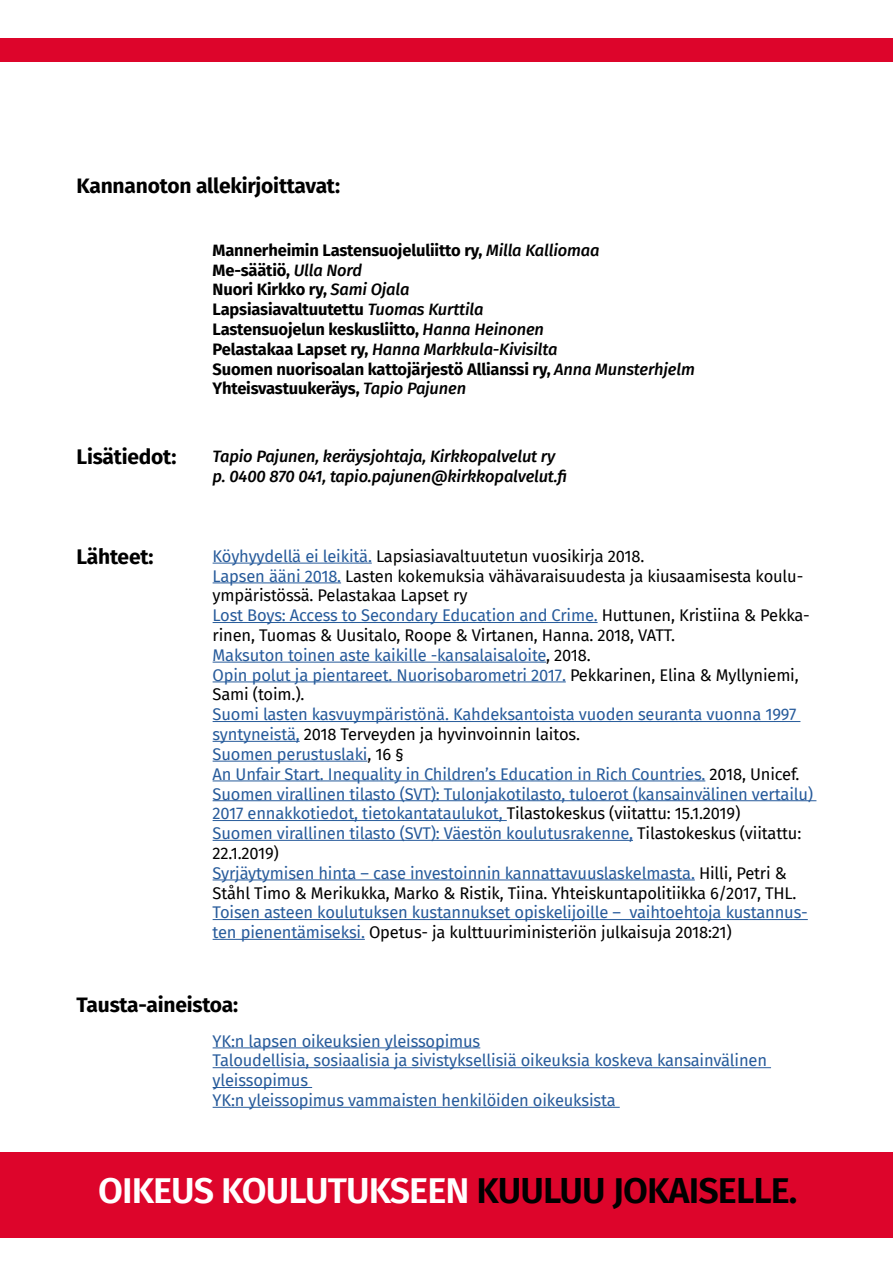
<style>
.page{position:relative;width:893px;height:1263px;background:#fff}
.page>*{position:absolute;margin:0;border:0;box-sizing:border-box;transform-origin:0 0}
.t1{font:600 36px "Fira Sans";letter-spacing:-.025em;color:#fff}
.t2{font:700 21px "Fira Sans";letter-spacing:-.01em;color:#000}
.t3{font:16.5px/19.8px "Fira Sans";letter-spacing:-.01em;color:#275b9b}
.t4{font:16.5px/19.8px "Fira Sans";letter-spacing:-.01em;color:#000}
.t5{font:700 16.5px/19.8px "Fira Sans";letter-spacing:-.01em;color:#000}
.t6{font:italic 500 16.5px/19.8px "Fira Sans";letter-spacing:-.01em;color:#000}
.s1{font-weight:500;font-style:italic}
.s2{color:#275b9b}
.s3{color:#000}
</style>
<div class="page">
<div style="left:0;top:1152px;width:893px;height:85px;background:#dd052b"></div>
<div style="left:0;top:38px;width:893px;height:24px;background:#dd052b"></div>
<hr style="left:213px;top:563px;width:159px;height:1px;background:#275b9b">
<hr style="left:213px;top:582px;width:128px;height:1px;background:#275b9b">
<hr style="left:213px;top:622px;width:385px;height:1px;background:#275b9b">
<hr style="left:213px;top:662px;width:333px;height:1px;background:#275b9b">
<hr style="left:213px;top:681px;width:353px;height:1px;background:#275b9b">
<hr style="left:213px;top:721px;width:587px;height:1px;background:#275b9b">
<hr style="left:213px;top:741px;width:87px;height:1px;background:#275b9b">
<hr style="left:213px;top:761px;width:154px;height:1px;background:#275b9b">
<hr style="left:213px;top:780px;width:492px;height:1px;background:#275b9b">
<hr style="left:213px;top:800px;width:603px;height:1px;background:#275b9b">
<hr style="left:213px;top:820px;width:294px;height:1px;background:#275b9b">
<hr style="left:213px;top:840px;width:420px;height:1px;background:#275b9b">
<hr style="left:213px;top:879px;width:482px;height:1px;background:#275b9b">
<hr style="left:213px;top:919px;width:595px;height:1px;background:#275b9b">
<hr style="left:213px;top:939px;width:152px;height:1px;background:#275b9b">
<hr style="left:213px;top:1047px;width:267px;height:1px;background:#275b9b">
<hr style="left:213px;top:1067px;width:558px;height:1px;background:#275b9b">
<hr style="left:213px;top:1087px;width:99px;height:1px;background:#275b9b">
<hr style="left:213px;top:1107px;width:407px;height:1px;background:#275b9b">
<p class="t2" style="left:77px;top:168px;width:265px">Kannanoton allekirjoittavat:</p>
<p class="t5" style="left:213px;top:239px;width:484px">Mannerheimin Lastensuojeluliitto ry, <span class="s1">Milla Kalliomaa<br></span>Me-säätiö, <span class="s1">Ulla Nord<br></span>Nuori Kirkko ry, <span class="s1">Sami Ojala<br></span>Lapsiasiavaltuutettu <span class="s1">Tuomas Kurttila<br></span>Lastensuojelun keskusliitto, <span class="s1">Hanna Heinonen<br></span>Pelastakaa Lapset ry, <span class="s1">Hanna Markkula-Kivisilta<br></span>Suomen nuorisoalan kattojärjestö Allianssi ry, <span class="s1">Anna Munsterhjelm </span>Yhteisvastuukeräys, <span class="s1">Tapio Pajunen</span></p>
<p class="t2" style="left:77px;top:439px;width:101px">Lisätiedot:</p>
<p class="t6" style="left:213px;top:445px;width:357px">Tapio Pajunen, keräysjohtaja, Kirkkopalvelut ry p. 0400 870 041, tapio.pajunen@kirkkopalvelut.fi</p>
<p class="t2" style="left:77px;top:539px;width:78px">Lähteet:</p>
<p class="t4" style="left:213px;top:546px;width:599px"><span class="s2">Köyhyydellä ei leikitä.</span> Lapsiasiavaltuutetun vuosikirja 2018.<br><span class="s2">Lapsen ääni 2018.</span> Lasten kokemuksia vähävaraisuudesta ja kiusaamisesta koulu&shy;ympäristössä. Pelastakaa Lapset ry<br><span class="s2">Lost Boys: Access to Secondary Education and Crime.</span> Huttunen, Kristiina &amp; Pekka&shy;rinen, Tuomas &amp; Uusitalo, Roope &amp; Virtanen, Hanna. 2018, VATT.<br><span class="s2">Maksuton toinen aste kaikille -kansalaisaloite</span>, 2018.<br><span class="s2">Opin polut ja pientareet. Nuorisobarometri 2017.</span> Pekkarinen, Elina &amp; Myllyniemi, Sami (toim.).</p>
<p class="t3" style="left:213px;top:704px;width:602px">Suomi lasten kasvuympäristönä. Kahdeksantoista vuoden seuranta vuonna 1997 syntyneistä, <span class="s3">2018 Terveyden ja hyvinvoinnin laitos.<br></span>Suomen perustuslaki<span class="s3">, 16 §<br></span>An Unfair Start. Inequality in Children’s Education in Rich Countries. <span class="s3">2018, Unicef.<br></span>Suomen virallinen tilasto (SVT): Tulonjakotilasto, tuloerot (kansainvälinen vertailu)<br>2017 ennakkotiedot, tietokantataulukot, <span class="s3">Tilastokeskus (viitattu: 15.1.2019)<br></span>Suomen virallinen tilasto (SVT): Väestön koulutusrakenne, <span class="s3">Tilastokeskus (viitattu:<br>22.1.2019)<br></span>Syrjäytymisen hinta – case investoinnin kannattavuuslaskelmasta. <span class="s3">Hilli, Petri &amp; Ståhl Timo &amp; Merikukka, Marko &amp; Ristik, Tiina. Yhteiskuntapolitiikka 6/2017, THL.</span></p>
<p class="t3" style="left:213px;top:902px;width:597px">Toisen asteen koulutuksen kustannukset opiskelijoille – vaihtoehtoja kustannus&shy;ten pienentämiseksi. <span class="s3">Opetus- ja kulttuuriministeriön julkaisuja 2018:21)</span></p>
<p class="t2" style="left:77px;top:986px;width:163px">Tausta-aineistoa:</p>
<p class="t3" style="left:213px;top:1030px;width:556px">YK:n lapsen oikeuksien yleissopimus<br>Taloudellisia, sosiaalisia ja sivistyksellisiä oikeuksia koskeva kansainvälinen yleissopimus<br>YK:n yleissopimus vammaisten henkilöiden oikeuksista</p>
<h1 class="t1" style="left:98px;top:1160px;width:701px">OIKEUS KOULUTUKSEEN <span class="s3">KUULUU JOKAISELLE.</span></h1>
</div>
